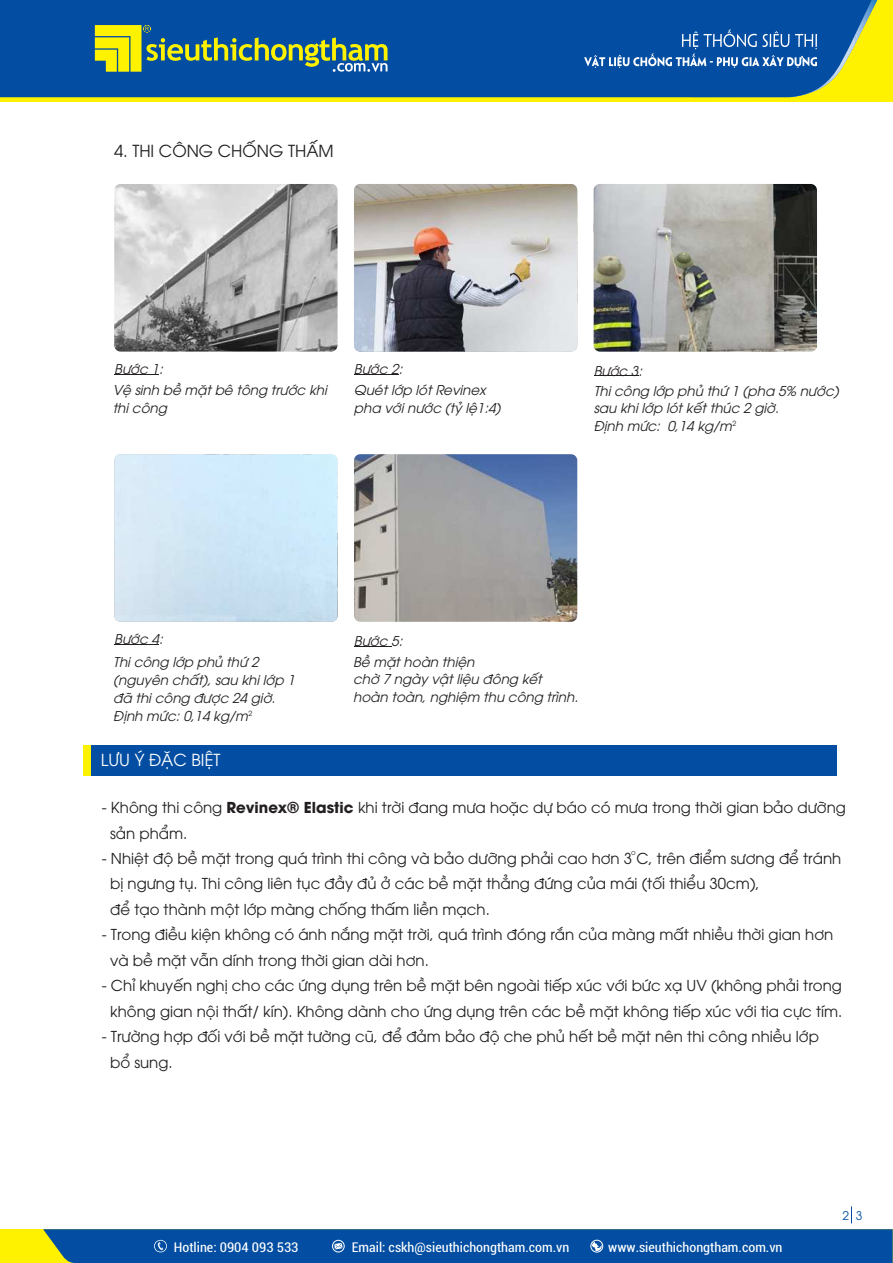
<style>
.page{position:relative;width:893px;height:1263px;background:#fff}
.page>*{position:absolute;margin:0;border:0;box-sizing:border-box;transform-origin:0 0}
.t1{font:16.5px "UTM Avo";color:#231f20}
.t2{font:16.5px "UTM Avo";color:#fff}
.t3{font:15px/25.5px "UTM Avo";color:#231f20}
.t4{font:italic 13.5px/18px "UTM Avo";color:#231f20}
.t5{font:condensed 13.5px "Roboto";color:#fff;scale:1.04 1}
.t6{font:12px "UTM Avo";color:#034ea2}
.t7{font:7.05px "UTM Avo";color:#231f20}
.s1{font-weight:700}
</style>
<div class="page">
<svg style="left:851px;top:1206px;width:1px;height:17px"></svg>
<hr style="left:114px;top:374px;width:45px;height:1px;background:#231f20">
<hr style="left:354px;top:374px;width:45px;height:1px;background:#231f20">
<img style="left:114px;top:184px;width:224px;height:168px;border-radius:6px">
<img style="left:354px;top:184px;width:223px;height:168px;border-radius:6px">
<img style="left:594px;top:184px;width:223px;height:168px;border-radius:6px">
<hr style="left:114px;top:644px;width:45px;height:1px;background:#231f20">
<hr style="left:354px;top:646px;width:37px;height:1px;background:#231f20">
<img style="left:114px;top:454px;width:224px;height:168px;border-radius:6px">
<img style="left:354px;top:454px;width:223px;height:168px;border-radius:6px">
<div style="left:83px;top:745px;width:753px;height:30px;background:#034ea2"></div>
<div style="left:83px;top:745px;width:7px;height:30px;background:#fff200"></div>
<div style="left:0;top:0;width:893px;height:102px;background:#fff200"></div>
<div style="left:0;top:0;width:562px;height:97px;background:#034ea2"></div>
<svg style="left:562px;top:0;width:315px;height:98px;background:#236499"></svg>
<svg style="left:95px;top:25px;width:292px;height:47px"></svg>
<div style="left:0;top:1229px;width:893px;height:34px;background:#fff200"></div>
<div style="left:43px;top:1229px;width:850px;height:34px;background:#034ea2"></div>
<hr style="left:594px;top:376px;width:44px;height:1px;background:#231f20">
<p class="t1" style="left:114px;top:145px;width:221px">4. THI CÔNG CHỐNG THẤM</p>
<p class="t4" style="left:113px;top:359px;width:216px;line-height:21.5px">Bước 1:<br>Vệ sinh bề mặt bê tông trước khi</p>
<p class="t4" style="left:113px;top:400px;width:56px">thi công</p>
<p class="t4" style="left:354px;top:359px;width:133px;line-height:21.3px">Bước 2:<br>Quét lớp lót Revinex</p>
<p class="t4" style="left:354px;top:400px;width:148px">pha với nước (tỷ lệ1:4)</p>
<p class="t4" style="left:594px;top:362px;width:246px;line-height:20.1px">Bước 3:<br>Thi công lớp phủ thứ 1 (pha 5% nước)</p>
<p class="t4" style="left:594px;top:401px;width:187px;line-height:17.4px">sau khi lớp lót kết thúc 2 giờ.<br>Định mức: 0,14 kg/m <sup>2</sup></p>
<p class="t4" style="left:113px;top:629px;width:147px;line-height:22.8px">Bước 4:<br>Thi công lớp phủ thứ 2</p>
<p class="t4" style="left:113px;top:672px;width:183px">(nguyên chất), sau khi lớp 1 đã thi công được 24 giờ.<br>Định mức: 0,14 kg/m</p>
<p class="t7" style="left:249px;top:711px;width:5px">2</p>
<p class="t2" style="left:101px;top:754px;width:121px">LƯU Ý ĐẶC BIỆT</p>
<p class="t4" style="left:353px;top:632px;width:123px;line-height:20.7px">Bước 5:<br>Bề mặt hoàn thiện</p>
<p class="t4" style="left:353px;top:672px;width:227px">chờ 7 ngày vật liệu đông kết hoàn toàn, nghiệm thu công trình.</p>
<p class="t3" style="left:110px;top:796px;width:737px;text-indent:-8px">- Không thi công <span class="s1">Revinex® Elastic</span> khi trời đang mưa hoặc dự báo có mưa trong thời gian bảo dưỡng sản phẩm.</p>
<p class="t3" style="left:110px;top:847px;width:733px;text-indent:-8px">- Nhiệt độ bề mặt trong quá trình thi công và bảo dưỡng phải cao hơn 3 C, trên điểm sương để tránh bị ngưng tụ. Thi công liên tục đầy đủ ở các bề mặt thẳng đứng của mái (tối thiểu 30cm),<br>để tạo thành một lớp màng chống thấm liền mạch.</p>
<p class="t3" style="left:110px;top:923px;width:725px;text-indent:-8px">- Trong điều kiện không có ánh nắng mặt trời, quá trình đóng rắn của màng mất nhiều thời gian hơn và bề mặt vẫn dính trong thời gian dài hơn.</p>
<p class="t3" style="left:102px;top:974px;width:742px;text-align:center">- Chỉ khuyến nghị cho các ứng dụng trên bề mặt bên ngoài tiếp xúc với bức xạ UV (không phải trong không gian nội thất/ kín). Không dành cho ứng dụng trên các bề mặt không tiếp xúc với tia cực tím.</p>
<p class="t3" style="left:110px;top:1025px;width:710px;text-indent:-8px">- Trường hợp đối với bề mặt tường cũ, để đảm bảo độ che phủ hết bề mặt nên thi công nhiều lớp bổ sung.</p>
<p class="t7" style="left:631px;top:850px;width:6px">o</p>
<p class="t5" style="left:174px;top:1241px;width:114px">Hotline: 0904 093 53</p>
<p class="t5" style="left:198px;top:1241px;width:121px">Hotline: 0904 093 533</p>
<p class="t5" style="left:352px;top:1241px;width:168px">Email: cskh@sieuthichongtham</p>
<p class="t5" style="left:376px;top:1241px;width:175px">Email: vietthai@chongtham..com.</p>
<p class="t5" style="left:611px;top:1241px;width:143px">.sieuthichongtham.com.vn</p>
<p class="t5" style="left:492px;top:1241px;width:280px">g h m.vn vn wwwwww.sieuthichongtham.com.vn</p>
<p class="t6" style="left:842px;top:1211px;width:21px">2 3</p>
</div>
